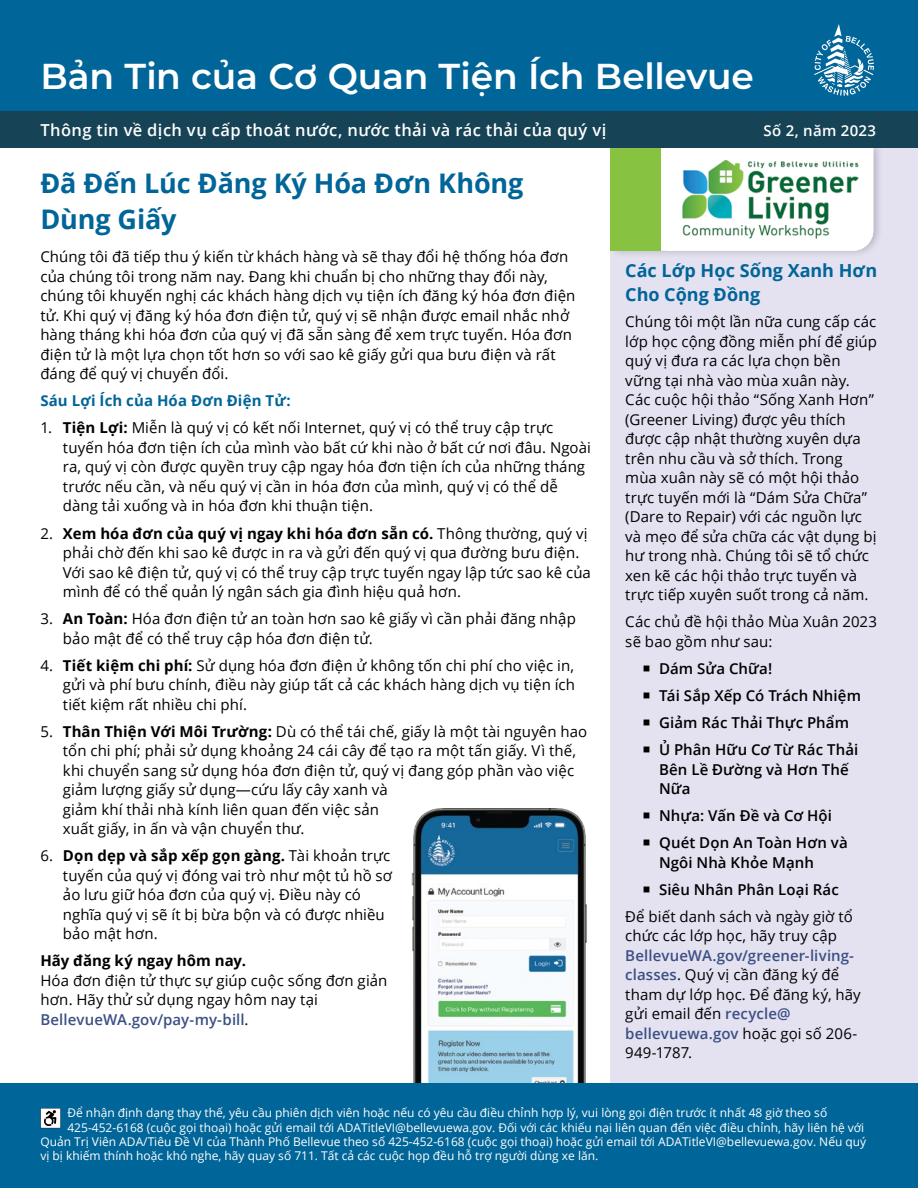
<style>
.page{position:relative;width:918px;height:1188px;background:#fff}
.page>*{position:absolute;margin:0;border:0;box-sizing:border-box;transform-origin:0 0}
.t1{font:600 36px "Montserrat";letter-spacing:-.005em;color:#fff}
.t2{font:700 27px/36px "Open Sans";letter-spacing:-.005em;color:#006598}
.t3{font:700 18px/24px "Open Sans";color:#006598}
.t4{font:600 16.5px "Open Sans";letter-spacing:.025em;color:#fff}
.Body_Text{font:15px/19.5px "Open Sans";letter-spacing:.005em;color:#000}
.t5{font:600 15px/19.5px "Open Sans";letter-spacing:.01em;color:#000}
.Body_Text-2{font:700 15px "Open Sans";letter-spacing:.01em;color:#006598}
.t6{font:600 15px "Open Sans";letter-spacing:.02em;color:#fff}
.ada{font:12px "Open Sans";color:#fff}
.s1{font-weight:700}
.s2{font-weight:600;color:#3a5083}
</style>
<div class="page">
<div style="left:610px;top:110px;width:308px;height:1001px;background:#e4e1f1"></div>
<div style="left:609px;top:140px;width:274px;height:119px;background:#000;opacity:.2"></div>
<img style="left:667px;top:148px;width:206px;height:103px">
<div style="left:610px;top:148px;width:52px;height:103px;background:#87c241"></div>
<img style="left:411px;top:808px;width:176px;height:275px">
<div style="left:0;top:0;width:918px;height:118px;background:#006598"></div>
<svg style="left:814px;top:24px;width:60px;height:72px"></svg>
<div style="left:0;top:111px;width:918px;height:37px;background:#164356"></div>
<div style="left:0;top:1083px;width:918px;height:105px;background:#006598"></div>
<svg style="left:41px;top:1108px;width:20px;height:20px"></svg>
<p class="t1" style="left:40px;top:50px;width:715px">Bản Tin của Cơ Quan Tiện Ích Bellevue</p>
<p class="t4" style="left:40px;top:118px;width:568px">Thông tin về dịch vụ cấp thoát nước, nước thải và rác thải của quý vị</p>
<p class="t6" style="left:764px;top:120px;width:114px">Số 2, năm 2023</p>
<h1 class="t2" style="left:40px;top:165px;width:485px">Đã Đến Lúc Đăng Ký Hóa Đơn Không<br>Dùng Giấy</h1>
<p class="Body_Text" style="left:40px;top:247px;width:537px">Chúng tôi đã tiếp thu ý kiến từ khách hàng và sẽ thay đổi hệ thống hóa đơn của chúng tôi trong năm nay. Đang khi chuẩn bị cho những thay đổi này, chúng tôi khuyến nghị các khách hàng dịch vụ tiện ích đăng ký hóa đơn điện tử. Khi quý vị đăng ký hóa đơn điện tử, quý vị sẽ nhận được email nhắc nhở hàng tháng khi hóa đơn của quý vị đã sẵn sàng để xem trực tuyến. Hóa đơn điện tử là một lựa chọn tốt hơn so với sao kê giấy gửi qua bưu điện và rất đáng để quý vị chuyển đổi.</p>
<p class="Body_Text-2" style="left:40px;top:390px;width:252px">Sáu Lợi Ích của Hóa Đơn Điện Tử:</p>
<p class="Body_Text" style="left:63px;top:418px;width:530px;text-indent:-22px">1. <span class="s1">Tiện Lợi:</span> Miễn là quý vị có kết nối Internet, quý vị có thể truy cập trực tuyến hóa đơn tiện ích của mình vào bất cứ khi nào ở bất cứ nơi đâu. Ngoài ra, quý vị còn được quyền truy cập ngay hóa đơn tiện ích của những tháng trước nếu cần, và nếu quý vị cần in hóa đơn của mình, quý vị có thể dễ dàng tải xuống và in hóa đơn khi thuận tiện.</p>
<p class="Body_Text" style="left:63px;top:523px;width:530px;text-indent:-22px">2. <span class="s1">Xem hóa đơn của quý vị ngay khi hóa đơn sẵn có.</span> Thông thường, quý vị phải chờ đến khi sao kê được in ra và gửi đến quý vị qua đường bưu điện.<br>Với sao kê điện tử, quý vị có thể truy cập trực tuyến ngay lập tức sao kê của mình để có thể quản lý ngân sách gia đình hiệu quả hơn.</p>
<p class="Body_Text" style="left:63px;top:609px;width:514px;text-indent:-22px">3. <span class="s1">An Toàn:</span> Hóa đơn điện tử an toàn hơn sao kê giấy vì cần phải đăng nhập bảo mật để có thể truy cập hóa đơn điện tử.</p>
<p class="Body_Text" style="left:63px;top:655px;width:514px;text-align:justify;text-indent:-22px">4. <span class="s1">Tiết kiệm chi phí:</span> Sử dụng hóa đơn điện ử không tốn chi phí cho việc in, gửi và phí bưu chính, điều này giúp tất cả các khách hàng dịch vụ tiện ích tiết kiệm rất nhiều chi phí.</p>
<p class="Body_Text" style="left:63px;top:721px;width:526px;text-indent:-22px">5. <span class="s1">Thân Thiện Với Môi Trường:</span> Dù có thể tái chế, giấy là một tài nguyên hao tổn chi phí; phải sử dụng khoảng 24 cái cây để tạo ra một tấn giấy. Vì thế, khi chuyển sang sử dụng hóa đơn điện tử, quý vị đang góp phần vào việc giảm lượng giấy sử dụng—cứu lấy cây xanh và<br>giảm khí thải nhà kính liên quan đến việc sản<br>xuất giấy, in ấn và vận chuyển thư.</p>
<p class="Body_Text" style="left:63px;top:846px;width:331px;text-indent:-22px">6. <span class="s1">Dọn dẹp và sắp xếp gọn gàng.</span> Tài khoản trực tuyến của quý vị đóng vai trò như một tủ hồ sơ ảo lưu giữ hóa đơn của quý vị. Điều này có nghĩa quý vị sẽ ít bị bừa bộn và có được nhiều bảo mật hơn.</p>
<p class="Body_Text" style="left:40px;top:951px;width:349px"><span class="s1">Hãy đăng ký ngay hôm nay.<br></span>Hóa đơn điện tử thực sự giúp cuộc sống đơn giản hơn. Hãy thử sử dụng ngay hôm nay tại <span class="s2">BellevueWA.gov/pay-my-bill</span>.</p>
<h2 class="t3" style="left:625px;top:258px;width:253px">Các Lớp Học Sống Xanh Hơn<br>Cho Cộng Đồng</h2>
<p class="Body_Text" style="left:625px;top:312px;width:253px">Chúng tôi một lần nữa cung cấp các lớp học cộng đồng miễn phí để giúp quý vị đưa ra các lựa chọn bền vững tại nhà vào mùa xuân này.<br>Các cuộc hội thảo “Sống Xanh Hơn” (Greener Living) được yêu thích được cập nhật thường xuyên dựa trên nhu cầu và sở thích. Trong mùa xuân này sẽ có một hội thảo trực tuyến mới là “Dám Sửa Chữa” (Dare to Repair) với các nguồn lực và mẹo để sửa chữa các vật dụng bị hư trong nhà. Chúng tôi sẽ tổ chức xen kẽ các hội thảo trực tuyến và trực tiếp xuyên suốt trong cả năm.</p>
<p class="Body_Text" style="left:625px;top:612px;width:253px">Các chủ đề hội thảo Mùa Xuân 2023 sẽ bao gồm như sau:</p>
<p class="t5" style="left:659px;top:658px;width:115px">Dám Sửa Chữa!</p>
<p class="t5" style="left:659px;top:686px;width:203px">Tái Sắp Xếp Có Trách Nhiệm</p>
<p class="t5" style="left:659px;top:713px;width:191px">Giảm Rác Thải Thực Phẩm</p>
<p class="t5" style="left:659px;top:740px;width:201px">Ủ Phân Hữu Cơ Từ Rác Thải<br>Bên Lề Đường và Hơn Thế<br>Nữa</p>
<p class="t5" style="left:659px;top:806px;width:175px">Nhựa: Vấn Đề và Cơ Hội</p>
<p class="t5" style="left:659px;top:833px;width:190px">Quét Dọn An Toàn Hơn và<br>Ngôi Nhà Khỏe Mạnh</p>
<p class="t5" style="left:659px;top:879px;width:181px">Siêu Nhân Phân Loại Rác</p>
<p class="Body_Text" style="left:625px;top:906px;width:237px">Để biết danh sách và ngày giờ tổ chức các lớp học, hãy truy cập<br><span class="s2">BellevueWA.gov/greener-living&shy;classes</span>. Quý vị cần đăng ký để tham dự lớp học. Để đăng ký, hãy gửi email đến <span class="s2">recycle@ bellevuewa.gov</span> hoặc gọi số 206-<br>949-1787.</p>
<p class="ada" style="left:67px;top:1105px;width:761px">Để nhận định dạng thay thế, yêu cầu phiên dịch viên hoặc nếu có yêu cầu điều chỉnh hợp lý, vui lòng gọi điện trước ít nhất 48 giờ theo số</p>
<p class="ada" style="left:67px;top:1119px;width:798px">425-452-6168 (cuộc gọi thoại) hoặc gửi email tới ADATitleVI@bellevuewa.gov. Đối với các khiếu nại liên quan đến việc điều chỉnh, hãy liên hệ với</p>
<p class="ada" style="left:40px;top:1133px;width:828px">Quản Trị Viên ADA/Tiêu Đề VI của Thành Phố Bellevue theo số 425-452-6168 (cuộc gọi thoại) hoặc gửi email tới ADATitleVI@bellevuewa.gov. Nếu quý</p>
<p class="ada" style="left:40px;top:1148px;width:560px">vị bị khiếm thính hoặc khó nghe, hãy quay số 711. Tất cả các cuộc họp đều hỗ trợ người dùng xe lăn.</p>
</div>
